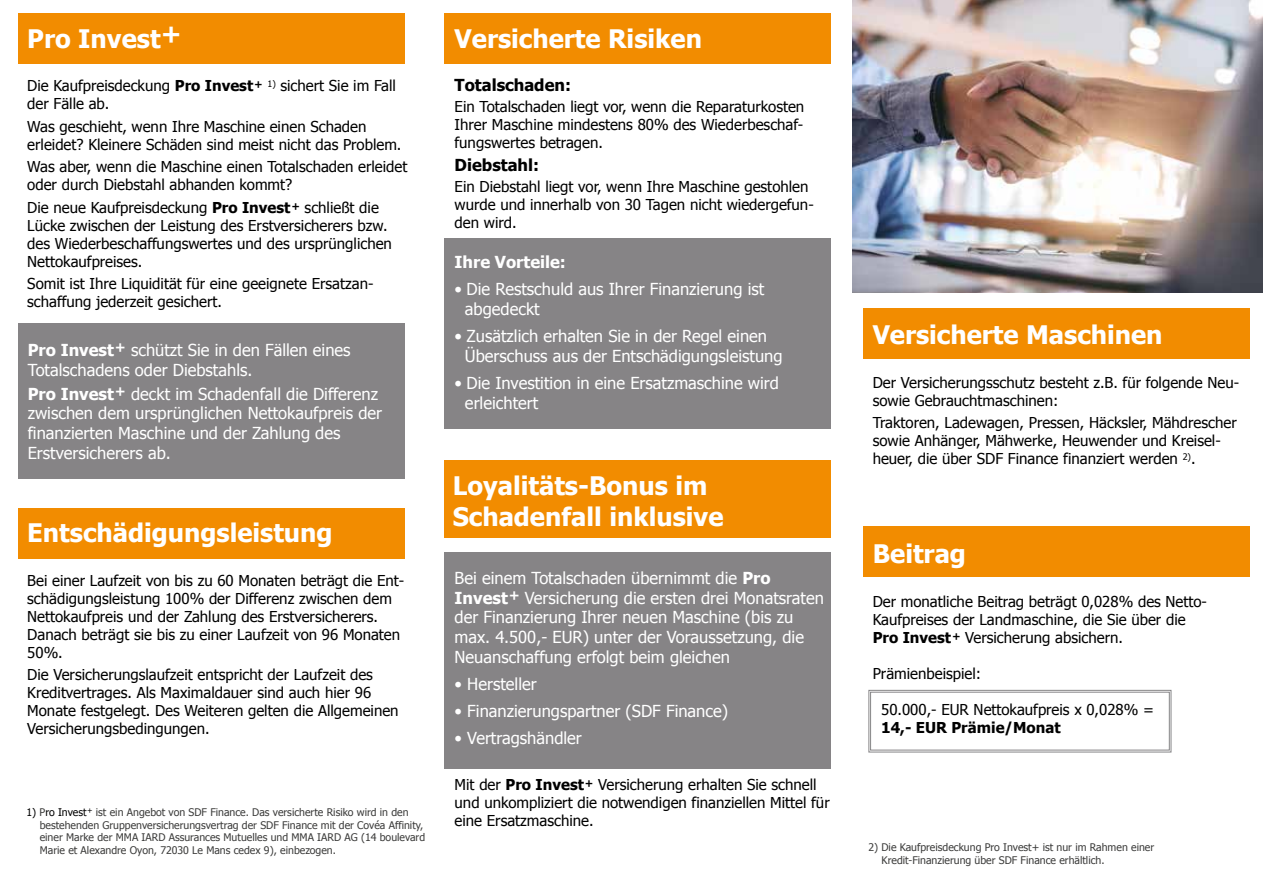
<style>
.page{position:relative;width:1263px;height:893px;background:#fff}
.page>*{position:absolute;margin:0;border:0;box-sizing:border-box;transform-origin:0 0}
.t1{font:700 25.5px/30.6px "Tahoma";color:#fff}
.t2{font:16.5px/19.8px "Tahoma";color:#fff}
.t3{font:700 16.5px "Tahoma";color:#000}
.t4{font:700 16.5px "Tahoma";color:#fff}
.t5{font:15px/18px "Tahoma";color:#000}
.t6{font:700 15px "Tahoma";color:#000}
.t7{font:10.5px/12.6px "Tahoma";color:#3c3c3b}
.s1{font-weight:700}
.s2{color:#000}
</style>
<div class="page">
<div style="left:863px;top:526px;width:387px;height:51px;background:#f28c00"></div>
<div style="left:863px;top:308px;width:387px;height:51px;background:#f28c00"></div>
<div style="left:444px;top:460px;width:387px;height:78px;background:#f28c00"></div>
<div style="left:18px;top:508px;width:387px;height:51px;background:#f28c00"></div>
<div style="left:444px;top:13px;width:387px;height:51px;background:#f28c00"></div>
<div style="left:18px;top:13px;width:387px;height:51px;background:#f28c00"></div>
<div style="left:444px;top:238px;width:387px;height:191px;background:#868486"></div>
<div style="left:18px;top:323px;width:387px;height:155px;background:#868486"></div>
<img style="left:852px;top:0;width:411px;height:292px">
<div style="left:444px;top:552px;width:387px;height:216px;background:#868486"></div>
<div style="left:870px;top:692px;width:299px;height:58px;border:1px solid #868587"></div>
<div style="left:869px;top:690px;width:302px;height:62px;border:1px solid #868587"></div>
<h1 class="t1" style="left:27px;top:22px;width:156px">Pro Invest+</h1>
<p class="t5" style="left:27px;top:76px;width:370px">Die Kaufpreisdeckung <span class="s1">Pro Invest</span><sup>+</sup> <sup>1)</sup> sichert Sie im Fall der Fälle ab.</p>
<p class="t5" style="left:27px;top:117px;width:376px">Was geschieht, wenn Ihre Maschine einen Schaden erleidet? Kleinere Schäden sind meist nicht das Problem.</p>
<p class="t5" style="left:27px;top:157px;width:382px">Was aber, wenn die Maschine einen Totalschaden erleidet oder durch Diebstahl abhanden kommt?</p>
<p class="t5" style="left:27px;top:198px;width:366px">Die neue Kaufpreisdeckung <span class="s1">Pro Invest</span><sup>+</sup> schließt die Lücke zwischen der Leistung des Erstversicherers bzw. des Wiederbeschaffungswertes und des ursprünglichen Nettokaufpreises.</p>
<p class="t5" style="left:27px;top:274px;width:348px">Somit ist Ihre Liquidität für eine geeignete Ersatzan&shy;schaffung jederzeit gesichert.</p>
<p class="t2" style="left:28px;top:339px;width:324px"><span class="s1">Pro Invest</span><sup>+</sup> schützt Sie in den Fällen eines<br>Totalschadens oder Diebstahls.</p>
<p class="t2" style="left:28px;top:383px;width:356px"><span class="s1">Pro Invest</span><sup>+</sup> deckt im Schadenfall die Differenz zwischen dem ursprünglichen Nettokaufpreis der finanzierten Maschine und der Zahlung des Erstversicherers ab.</p>
<h1 class="t1" style="left:27px;top:516px;width:307px">Entschädigungsleistung</h1>
<p class="t5" style="left:27px;top:571px;width:378px">Bei einer Laufzeit von bis zu 60 Monaten beträgt die Ent&shy;schädigungsleistung 100% der Differenz zwischen dem Nettokaufpreis und der Zahlung des Erstversicherers.<br>Danach beträgt sie bis zu einer Laufzeit von 96 Monaten 50%.</p>
<p class="t5" style="left:27px;top:665px;width:373px">Die Versicherungslaufzeit entspricht der Laufzeit des Kreditvertrages. Als Maximaldauer sind auch hier 96<br>Monate festgelegt. Des Weiteren gelten die Allgemeinen Versicherungsbedingungen.</p>
<p class="t7" style="left:40px;top:805px;width:387px;text-indent:-13px"><span class="s2">1)</span> P<span class="s2">ro Invest</span><sup>+</sup> ist ein Angebot von SDF Finance. Das versicherte Risiko wird in den bestehenden Gruppenversicherungsvertrag der SDF Finance mit der Covéa Affinity, einer Marke der MMA IARD Assurances Mutuelles und MMA IARD AG (14 boulevard Marie et Alexandre Oyon, 72030 Le Mans cedex 9), einbezogen.</p>
<h1 class="t1" style="left:455px;top:22px;width:249px">Versicherte Risiken</h1>
<p class="t3" style="left:455px;top:74px;width:118px">Totalschaden:</p>
<p class="t5" style="left:455px;top:97px;width:351px;text-align:justify">Ein Totalschaden liegt vor, wenn die Reparaturkosten Ihrer Maschine mindestens 80% des Wiederbeschaf&shy;fungswertes betragen.</p>
<p class="t3" style="left:455px;top:153px;width:86px">Diebstahl:</p>
<p class="t5" style="left:455px;top:177px;width:361px">Ein Diebstahl liegt vor, wenn Ihre Maschine gestohlen wurde und innerhalb von 30 Tagen nicht wiedergefun&shy;den wird.</p>
<p class="t4" style="left:455px;top:251px;width:113px">Ihre Vorteile:</p>
<p class="t2" style="left:465px;top:279px;width:301px;text-indent:-10px">• Die Restschuld aus Ihrer Finanzierung ist abgedeckt</p>
<p class="t2" style="left:465px;top:326px;width:319px;text-indent:-10px">• Zusätzlich erhalten Sie in der Regel einen<br>Überschuss aus der Entschädigungsleistung</p>
<p class="t2" style="left:465px;top:372px;width:315px;text-indent:-10px">• Die Investition in eine Ersatzmaschine wird erleichtert</p>
<h1 class="t1" style="left:453px;top:469px;width:272px">Loyalitäts-Bonus im<br>Schadenfall inklusive</h1>
<p class="t2" style="left:455px;top:567px;width:371px">Bei einem Totalschaden übernimmt die <span class="s1">Pro Invest</span><sup>+</sup> Versicherung die ersten drei Monatsraten der Finanzierung Ihrer neuen Maschine (bis zu max. 4.500,- EUR) unter der Voraussetzung, die Neuanschaffung erfolgt beim gleichen</p>
<p class="t2" style="left:455px;top:673px;width:84px">• Hersteller</p>
<p class="t2" style="left:455px;top:700px;width:275px">• Finanzierungspartner (SDF Finance)</p>
<p class="t2" style="left:455px;top:727px;width:129px">• Vertragshändler</p>
<p class="t5" style="left:455px;top:775px;width:377px">Mit der <span class="s1">Pro Invest</span><sup>+</sup> Versicherung erhalten Sie schnell und unkompliziert die notwendigen finanziellen Mittel für eine Ersatzmaschine.</p>
<h1 class="t1" style="left:873px;top:318px;width:291px">Versicherte Maschinen</h1>
<p class="t5" style="left:873px;top:372px;width:368px">Der Versicherungsschutz besteht z.B. für folgende Neu&shy;sowie Gebrauchtmaschinen:</p>
<p class="t5" style="left:873px;top:413px;width:365px">Traktoren, Ladewagen, Pressen, Häcksler, Mähdrescher sowie Anhänger, Mähwerke, Heuwender und Kreisel&shy;heuer, die über SDF Finance finanziert werden <sup>2)</sup>.</p>
<h1 class="t1" style="left:873px;top:537px;width:95px">Beitrag</h1>
<p class="t5" style="left:873px;top:592px;width:336px">Der monatliche Beitrag beträgt 0,028% des Netto-<br>Kaufpreises der Landmaschine, die Sie über die<br><span class="s1">Pro Invest</span><sup>+</sup> Versicherung absichern.</p>
<p class="t5" style="left:873px;top:664px;width:110px">Prämienbeispiel:</p>
<p class="t5" style="left:881px;top:700px;width:274px">50.000,- EUR Nettokaufpreis x 0,028% =</p>
<p class="t6" style="left:881px;top:717px;width:181px">14,- EUR Prämie/Monat</p>
<p class="t7" style="left:881px;top:840px;width:274px;text-indent:-13px">2) Die Kaufpreisdeckung Pro Invest+ ist nur im Rahmen einer<br>Kredit-Finanzierung über SDF Finance erhältlich.</p>
</div>
